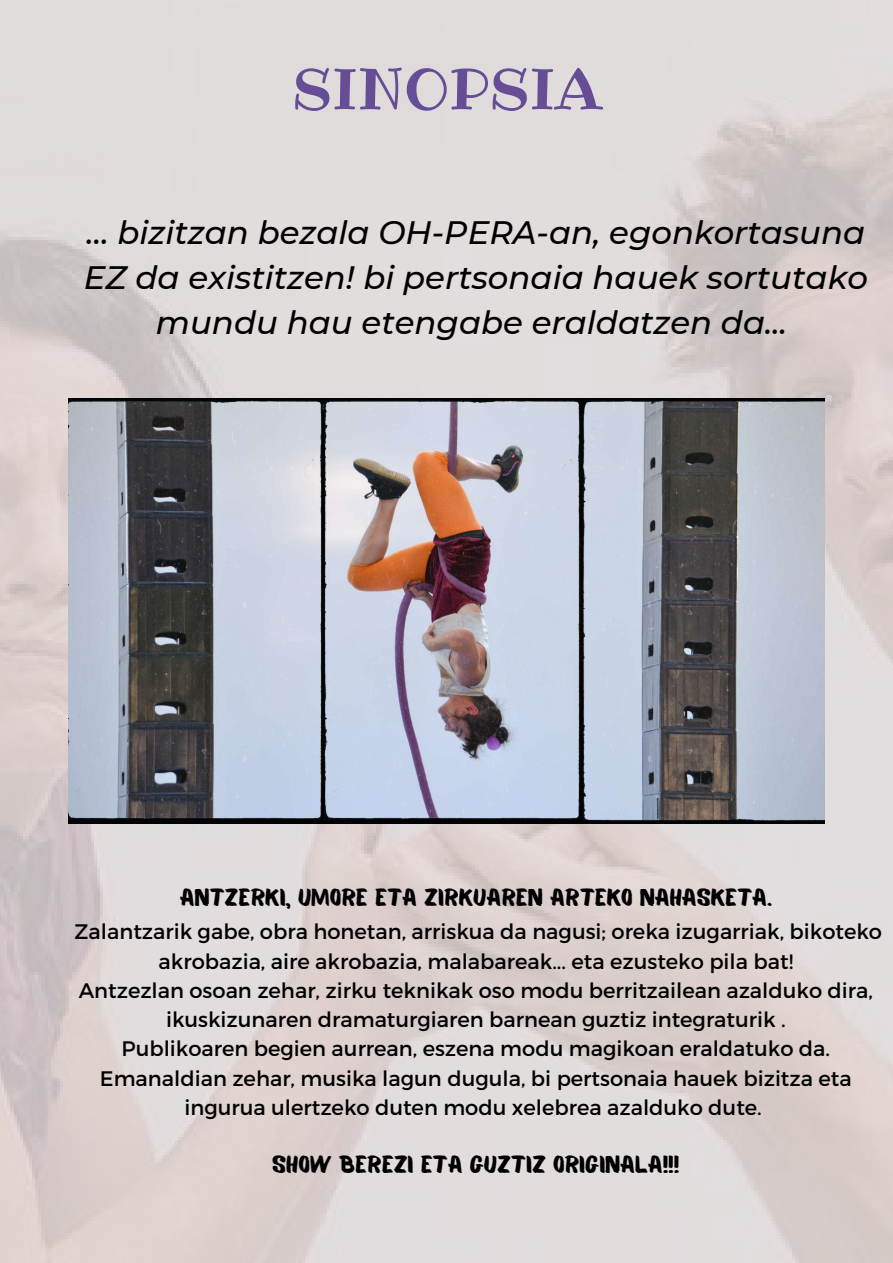
<style>
.page{position:relative;width:893px;height:1263px;background:#fff}
.page>*{position:absolute;margin:0;border:0;box-sizing:border-box;transform-origin:0 0}
.t1{font:56.47px "Ribeye";color:#664d96}
.t2{font:italic 500 32.4px/45px "Montserrat";color:#000;text-align:center}
.t3{font:24px "Balmy";color:#000}
.t4{font:21px/29.2px "Montserrat";color:#000;text-align:center}
</style>
<div class="page">
<img style="left:0;top:0;width:893px;height:1263px">
<img style="left:69px;top:399px;width:756px;height:425px">
<h1 class="t1" style="left:292px;top:50px;width:311px">SINOPSIA</h1>
<h2 class="t2" style="left:84px;top:210px;width:785px">… bizitzan bezala OH-PERA-an, egonkortasuna<br>EZ da existitzen! bi pertsonaia hauek sortutako mundu hau etengabe eraldatzen da...</h2>
<p class="t3" style="left:180px;top:887px;width:594px">ANTZERKI, UMORE ETA ZIRKUAREN ARTEKO NAHASKETA.</p>
<p class="t4" style="left:75px;top:916px;width:809px">Zalantzarik gabe, obra honetan, arriskua da nagusi; oreka izugarriak, bikoteko akrobazia, aire akrobazia, malabareak... eta ezusteko pila bat!<br>Antzezlan osoan zehar, zirku teknikak oso modu berritzailean azalduko dira, ikuskizunaren dramaturgiaren barnean guztiz integraturik .<br>Publikoaren begien aurrean, eszena modu magikoan eraldatuko da.<br>Emanaldian zehar, musika lagun dugula, bi pertsonaia hauek bizitza eta ingurua ulertzeko duten modu xelebrea azalduko dute.</p>
<p class="t3" style="left:272px;top:1155px;width:409px">SHOW BEREZI ETA GUZTIZ ORIGINALA!!!</p>
</div>
